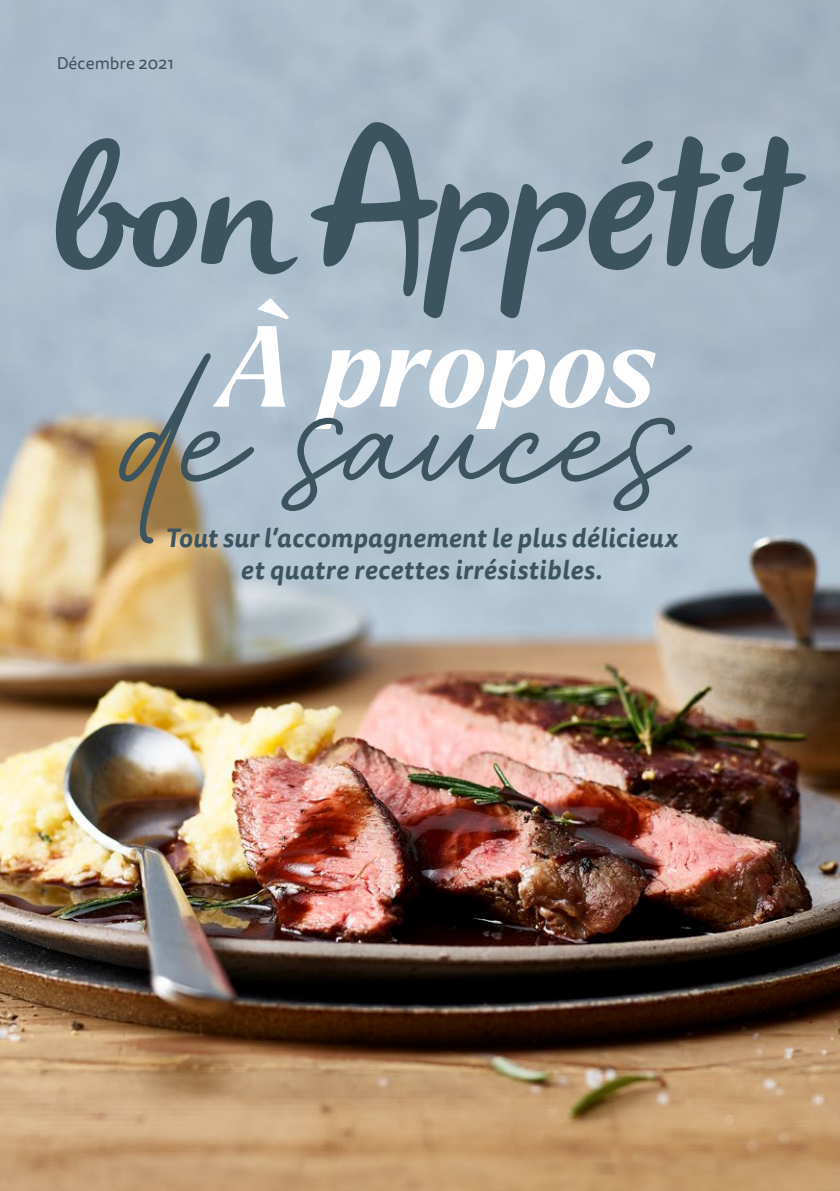
<style>
.page{position:relative;width:840px;height:1191px;background:#fff}
.page>*{position:absolute;margin:0;border:0;box-sizing:border-box;transform-origin:0 0}
.t1{font:700 224.2px "Kalista Script";color:#3c545f}
.t2{font:italic 177px "Olivier";color:#3c545f}
.t3{font:italic 700 111.8px "Larken";letter-spacing:-.005em;color:#fff}
.t4{font:italic 700 26px/32px "Tisa Sans OT";letter-spacing:.015em;color:#3c545f;text-align:center}
.t5{font:17px "Tisa Sans OT";color:#3c545f}
.s1{font-size:171.6px}
.s2{font-size:210px}
</style>
<div class="page">
<img style="left:0;top:0;width:839px;height:1191px">
<p class="t5" style="left:57px;top:53px;width:119px">Décembre 2021</p>
<h2 class="t2" style="left:45px;top:109px;width:784px"><span class="s1">bon</span><span class="s2">A</span>ppétit</h2>
<h1 class="t1" style="left:128px;top:271px;width:559px">de sauces</h1>
<h3 class="t3" style="left:219px;top:289px;width:439px">À propos</h3>
<p class="t4" style="left:165px;top:523px;width:513px">Tout sur l’accompagnement le plus délicieux et quatre recettes irrésistibles.</p>
</div>
